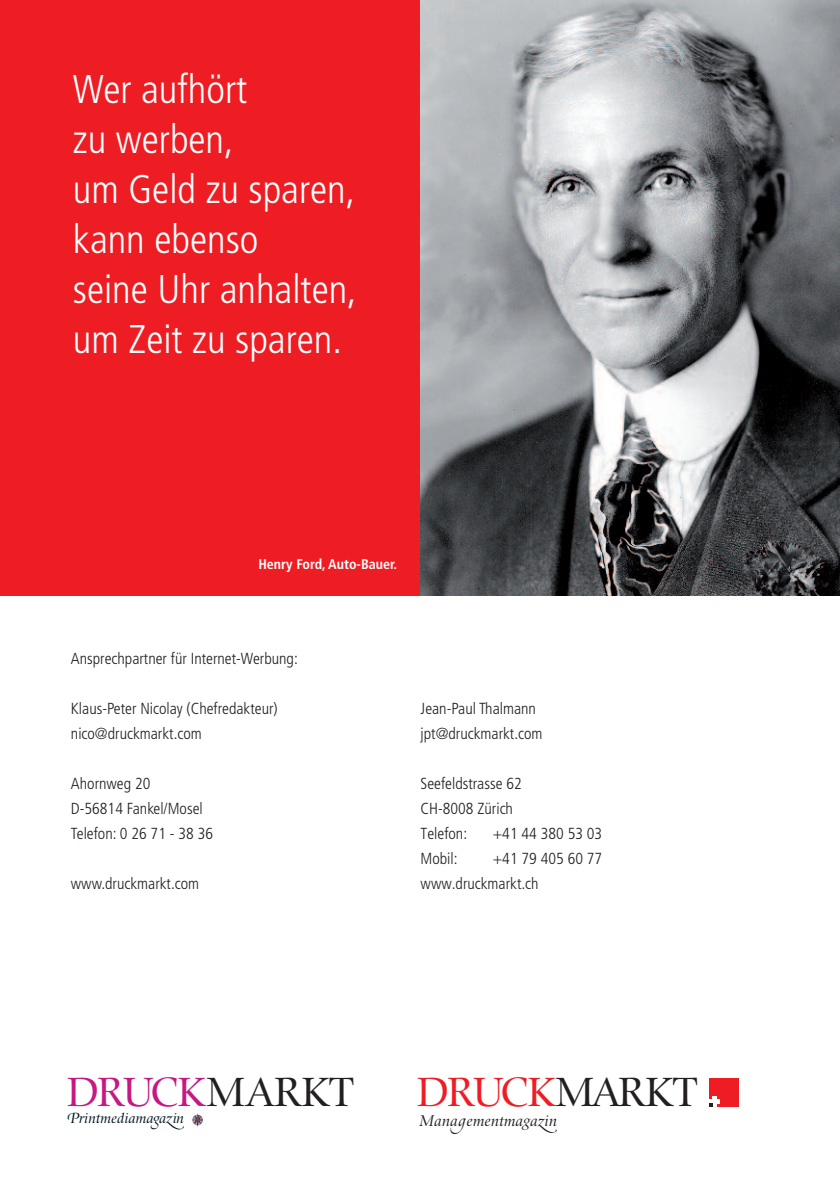
<style>
.page{position:relative;width:840px;height:1191px;background:#fff}
.page>*{position:absolute;margin:0;border:0;box-sizing:border-box;transform-origin:0 0}
.t1{font:42px "Zapf Renais SB";letter-spacing:-.025em;color:#c61882}
.t2{font:42px "Zapf Renais SB";letter-spacing:-.05em;color:#ee1d23}
.t3{font:300 condensed 40px/50px "Frutiger";color:#fff}
.t4{font:300 condensed 16px/25px "Frutiger";color:#231f20}
.t5{font:300 condensed 16px/25px "Frutiger LT Std";color:#231f20}
.t6{font:italic 16px "Zapf Renais SB";color:#231f20}
.t7{font:italic 15px "Zapf Renais SB";color:#011622}
.t8{font:700 condensed 14px "Frutiger";color:#fff}
.s1{color:#231f20}
.s2{font-family:"Zapf Ren Swash SB"}
.s3{font-family:"Zapf Ren Swash SH"}
</style>
<div class="page">
<svg style="left:198px;top:1114px;width:5px;height:9px"></svg>
<img style="left:420px;top:0;width:419px;height:595px">
<div style="left:0;top:0;width:420px;height:595px;background:#ee1d23"></div>
<div style="left:708px;top:1077px;width:29px;height:29px;background:#ee1d23"></div>
<hr style="left:708px;top:1099px;width:11px;height:4px;background:#fff">
<hr style="left:712px;top:1096px;width:4px;height:10px;background:#fff">
<svg style="left:708px;top:1103px;width:4px;height:3px"></svg>
<h2 class="t3" style="left:73px;top:67px;width:285px">Wer aufhört<br>zu werben,<br>um Geld zu sparen, kann ebenso<br>seine Uhr anhalten, um Zeit zu sparen.</h2>
<p class="t8" style="left:258px;top:558px;width:140px">Henry Ford, Auto-Bauer.</p>
<p class="t4" style="left:71px;top:647px;width:228px">Ansprechpartner für Internet-Werbung:</p>
<p class="t4" style="left:71px;top:697px;width:208px">Klaus-Peter Nicolay (Chefredakteur) nico@druckmarkt.com</p>
<p class="t4" style="left:71px;top:772px;width:143px">Ahornweg 20<br>D-56814 Fankel/Mosel<br>Telefon: 0 26 71 - 38 36</p>
<p class="t4" style="left:71px;top:872px;width:130px">www.druckmarkt.com</p>
<p class="t4" style="left:420px;top:697px;width:117px">Jean-Paul Thalmann</p>
<p class="t5" style="left:420px;top:722px;width:123px">jpt@druckmarkt.com</p>
<p class="t5" style="left:420px;top:772px;width:102px">Seefeldstrasse 62<br>CH-8008 Zürich<br>Telefon:</p>
<p class="t5" style="left:492px;top:822px;width:111px">+41 44 380 53 03</p>
<p class="t5" style="left:420px;top:847px;width:39px">Mobil:</p>
<p class="t5" style="left:420px;top:847px;width:183px;text-indent:72px">+41 79 405 60 77 www.druckmarkt.ch</p>
<h1 class="t1" style="left:67px;top:1066px;width:289px">DRUCK<span class="s1">MARKT</span></h1>
<p class="t7" style="left:67px;top:1109px;width:119px"><span class="s2">P</span>rintmediama<span class="s3">g</span>a<span class="s3">-</span>in</p>
<h1 class="t2" style="left:417px;top:1066px;width:282px">DRUCK<span class="s1">MARKT</span></h1>
<p class="t6" style="left:419px;top:1110px;width:140px">Mana<span class="s2">¸</span>ementmaga<span class="s2">-</span>in</p>
</div>
